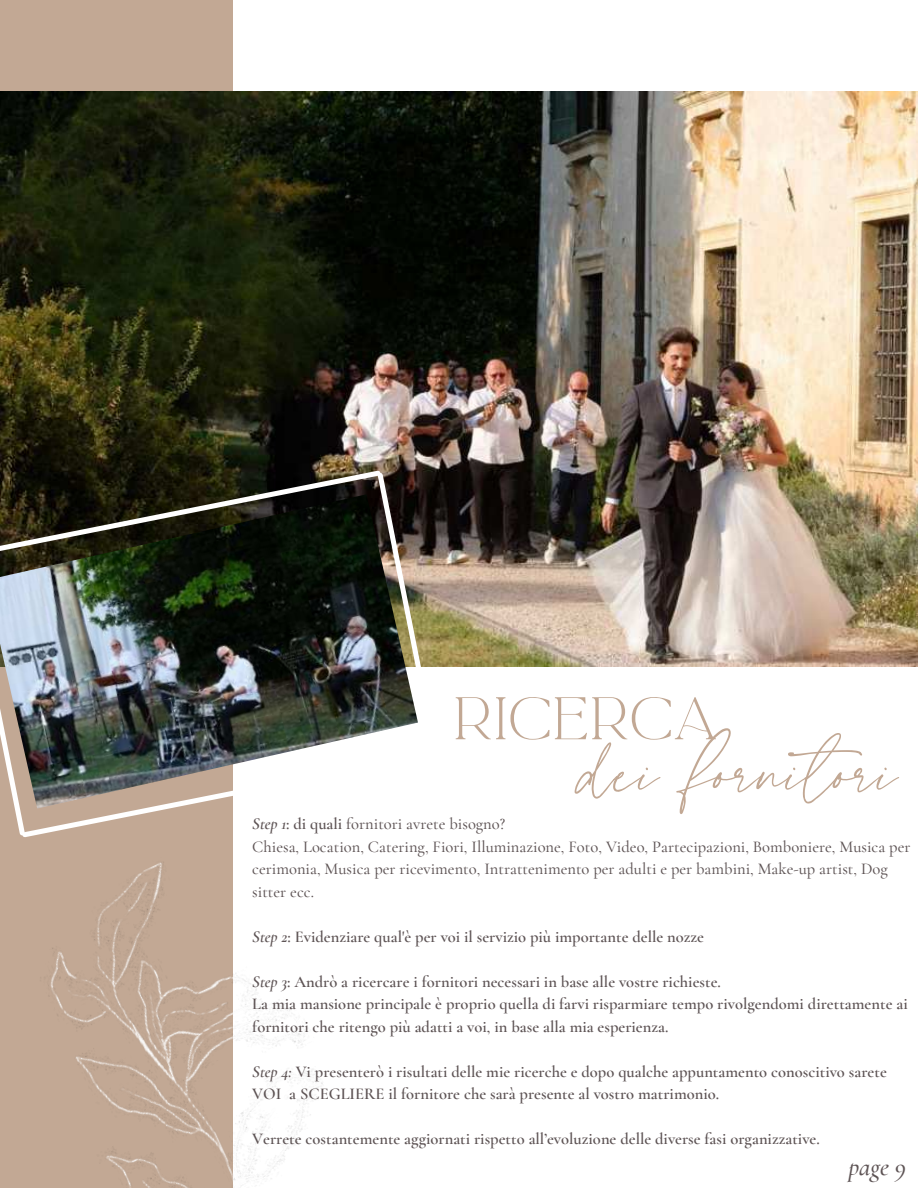
<style>
.page{position:relative;width:918px;height:1188px;background:#fff}
.page>*{position:absolute;margin:0;border:0;box-sizing:border-box;transform-origin:0 0}
.t1{font:113.25px "La Luxes Script";color:#c2a894}
.t2{font:52.5px "La Luxes Serif";color:#c2a894}
.t3{font:italic 500 25.65px "Cormorant Garamond";color:#5d5354}
.t4{font:600 16.5px/22.5px "Cormorant Garamond";color:#5d5354}
.t5{font:500 16.5px/22.5px "Cormorant Garamond";color:#5d5354}
.s1{font-weight:600;font-style:italic}
.s2{font-weight:600}
.s3{font-style:italic}
</style>
<div class="page">
<div style="left:0;top:0;width:233px;height:1188px;background:#c2a894"></div>
<img style="left:48px;top:862px;width:275px;height:326px">
<img style="left:0;top:92px;width:918px;height:575px">
<svg style="left:0;top:467px;width:441px;height:370px"></svg>
<img style="left:0;top:494px;width:418px;height:315px">
<h2 class="t2" style="left:453px;top:684px;width:266px">RICERCA</h2>
<h1 class="t1" style="left:581px;top:704px;width:319px">dei fornitori</h1>
<p class="t5" style="left:252px;top:812px;width:660px"><span class="s1">Step 1</span><span class="s2">: di quali</span> fornitori avrete bisogno?<br>Chiesa, Location, Catering, Fiori, Illuminazione, Foto, Video, Partecipazioni, Bomboniere, Musica per cerimonia, Musica per ricevimento, Intrattenimento per adulti e per bambini, Make-up artist, Dog sitter ecc.</p>
<p class="t4" style="left:252px;top:925px;width:453px"><span class="s3">Step 2</span>: Evidenziare qual'è per voi il servizio più importante delle nozze</p>
<p class="t4" style="left:252px;top:970px;width:657px"><span class="s3">Step 3</span>: Andrò a ricercare i fornitori necessari in base alle vostre richieste.<br>La mia mansione principale è proprio quella di farvi risparmiare tempo rivolgendomi direttamente ai fornitori che ritengo più adatti a voi, in base alla mia esperienza.</p>
<p class="t4" style="left:252px;top:1060px;width:636px"><span class="s3">Step 4:</span> Vi presenterò i risultati delle mie ricerche e dopo qualche appuntamento conoscitivo sarete<br>VOI a SCEGLIERE il fornitore che sarà presente al vostro matrimonio.</p>
<p class="t4" style="left:252px;top:1127px;width:569px">Verrete costantemente aggiornati rispetto all’evoluzione delle diverse fasi organizzative.</p>
<h3 class="t3" style="left:849px;top:1152px;width:59px">page 9</h3>
</div>
